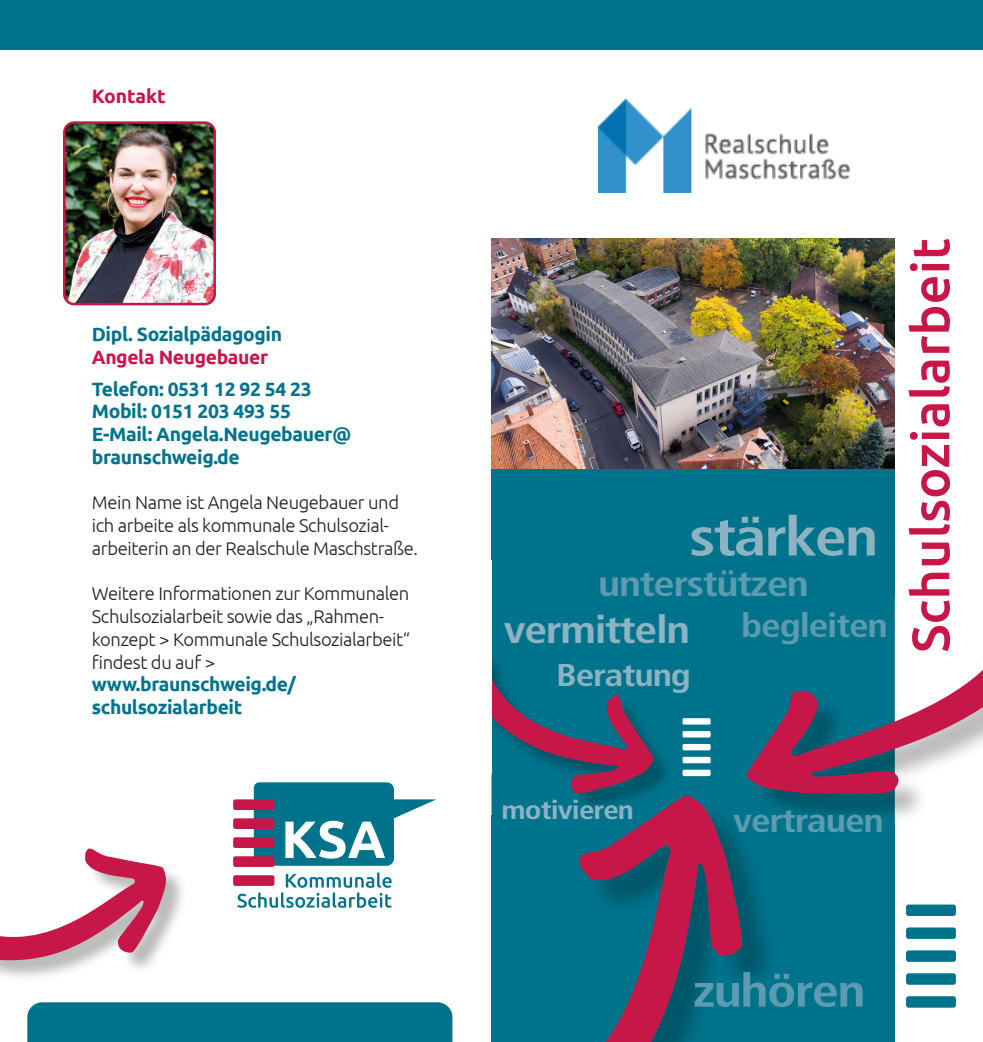
<style>
.page{position:relative;width:983px;height:1042px;background:#fff}
.page>*{position:absolute;margin:0;border:0;box-sizing:border-box;transform-origin:0 0}
.t1{font:700 condensed 54.25px "Frutiger LT Pro";letter-spacing:-.03em;color:#8db3c3;scale:1.18 1}
.t2{font:500 52.5px "Ubuntu";color:#c71748}
.t3{font:700 condensed 46.02px "Frutiger LT Pro";letter-spacing:-.03em;color:#5c9bb0;scale:1.18 1}
.t4{font:700 condensed 38.5px "Frutiger LT Pro";letter-spacing:-.03em;color:#8db3c3;scale:1.18 1}
.t5{font:700 condensed 35.88px "Frutiger LT Pro";letter-spacing:-.03em;color:#5c9bb0;scale:1.18 1}
.t6{font:700 condensed 33.25px "Frutiger LT Pro";letter-spacing:-.03em;color:#5c9bb0;scale:1.18 1}
.t7{font:700 condensed 31.5px "Frutiger LT Pro";letter-spacing:-.03em;color:#8db3c3;scale:1.18 1}
.t8{font:700 condensed 26.25px "Frutiger LT Pro";letter-spacing:-.03em;color:#8db3c3;scale:1.18 1}
.t9{font:700 19.25px/22.8px "Ubuntu";letter-spacing:-.02em;color:#00738c}
.t10{font:700 19.25px "Ubuntu";letter-spacing:-.02em;color:#c71748}
.t11{font:300 18.38px/22.8px "Ubuntu";letter-spacing:-.02em;color:#1d1d1b}
</style>
<div class="page">
<div style="left:0;top:0;width:982px;height:50px;background:#00738c"></div>
<div style="left:491px;top:238px;width:403px;height:804px;background:#00738c"></div>
<div style="left:27px;top:1002px;width:425px;height:40px;background:#00738c"></div>
<img style="left:64px;top:125px;width:151px;height:179px">
<div style="left:63px;top:121px;width:153px;height:184px;border:3px solid #c71748;border-radius:10px"></div>
<div style="left:905px;top:904px;width:50px;height:12px;background:#00738c;border-radius:3px"></div>
<div style="left:905px;top:927px;width:50px;height:12px;background:#00738c;border-radius:3px"></div>
<div style="left:905px;top:950px;width:50px;height:12px;background:#00738c;border-radius:3px"></div>
<div style="left:905px;top:973px;width:50px;height:12px;background:#00738c;border-radius:3px"></div>
<div style="left:905px;top:996px;width:50px;height:11px;background:#00738c;border-radius:3px"></div>
<svg style="left:491px;top:795px;width:253px;height:247px"></svg>
<img style="left:764px;top:795px;width:157px;height:30px">
<img style="left:763px;top:801px;width:16px;height:24px">
<svg style="left:746px;top:590px;width:236px;height:205px"></svg>
<img style="left:491px;top:747px;width:183px;height:67px">
<img style="left:497px;top:801px;width:177px;height:13px">
<img style="left:656px;top:802px;width:18px;height:12px">
<svg style="left:491px;top:646px;width:162px;height:149px"></svg>
<div style="left:682px;top:718px;width:28px;height:6px;background:#fff;border-radius:2px"></div>
<div style="left:682px;top:731px;width:28px;height:6px;background:#fff;border-radius:2px"></div>
<div style="left:682px;top:744px;width:28px;height:6px;background:#fff;border-radius:2px"></div>
<div style="left:682px;top:757px;width:28px;height:6px;background:#fff;border-radius:2px"></div>
<div style="left:682px;top:770px;width:28px;height:6px;background:#fff;border-radius:2px"></div>
<img style="left:491px;top:238px;width:403px;height:230px">
<div style="left:233px;top:799px;width:41px;height:11px;background:#c71748;border-radius:2px"></div>
<div style="left:233px;top:818px;width:41px;height:11px;background:#c71748;border-radius:2px"></div>
<div style="left:233px;top:837px;width:41px;height:11px;background:#c71748;border-radius:2px"></div>
<div style="left:233px;top:856px;width:41px;height:11px;background:#c71748;border-radius:2px"></div>
<div style="left:233px;top:875px;width:41px;height:11px;background:#c71748;border-radius:2px"></div>
<svg style="left:237px;top:872px;width:154px;height:36px"></svg>
<svg style="left:254px;top:782px;width:182px;height:84px"></svg>
<img style="left:598px;top:99px;width:251px;height:93px">
<svg style="left:0;top:848px;width:168px;height:114px"></svg>
<p class="t10" style="left:92px;top:85px;width:75px">Kontakt</p>
<p class="t9" style="left:92px;top:323px;width:192px">Dipl. Sozialpädagogin</p>
<p class="t10" style="left:92px;top:345px;width:178px">Angela Neugebauer</p>
<p class="t9" style="left:92px;top:377px;width:261px">Telefon: 0531 12 92 54 23<br>Mobil: 0151 203 493 55<br>E-Mail: Angela.Neugebauer@ braunschweig.de</p>
<p class="t11" style="left:92px;top:491px;width:327px">Mein Name ist Angela Neugebauer und ich arbeite als kommunale Schulsozial&shy;arbeiterin an der Realschule Maschstraße.</p>
<p class="t11" style="left:92px;top:582px;width:319px">Weitere Informationen zur Kommunalen Schulsozialarbeit sowie das „Rahmen&shy;konzept &gt; Kommunale Schulsozialarbeit“ findest du auf &gt;</p>
<p class="t9" style="left:92px;top:673px;width:205px">www.braunschweig.de/ schulsozialarbeit</p>
<h1 class="t1" style="left:689px;top:504px;width:162px">stärken</h1>
<h3 class="t5" style="left:598px;top:562px;width:180px">unterstützen</h3>
<h3 class="t6" style="left:741px;top:606px;width:126px">begleiten</h3>
<h3 class="t4" style="left:504px;top:606px;width:159px">vermitteln</h3>
<h3 class="t7" style="left:556px;top:657px;width:116px">Beratung</h3>
<h2 class="t2" style="left:897px;top:653px;width:416px;rotate:-90deg">Schulsozialarbeit</h2>
<h3 class="t8" style="left:501px;top:795px;width:114px">motivieren</h3>
<h3 class="t6" style="left:733px;top:801px;width:129px">vertrauen</h3>
<h3 class="t3" style="left:693px;top:963px;width:148px">zuhören</h3>
</div>
